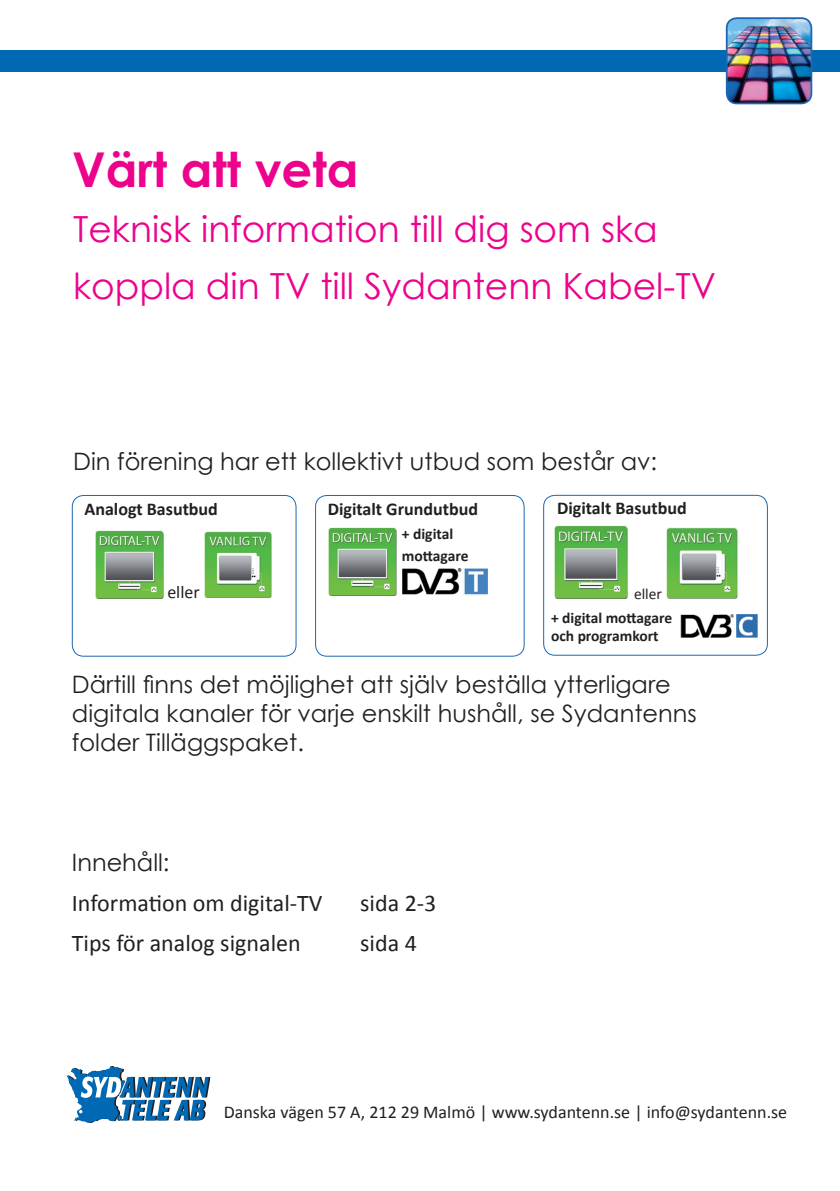
<style>
.page{position:relative;width:840px;height:1191px;background:#fff}
.page>*{position:absolute;margin:0;border:0;box-sizing:border-box;transform-origin:0 0}
.t1{font:700 48px "Century Gothic";color:#ed028c}
.t2{font:36px/57.6px "Century Gothic";color:#ed028c}
.t3{font:24px/28.8px "Century Gothic";color:#231f20}
.t4{font:24px "Calibri";color:#231f20}
.t5{font:18px "Calibri";color:#231f20}
.t6{font:700 18px "Calibri";color:#231f20}
.t7{font:700 15.6px/21.6px "Calibri";color:#231f20}
.t8{font:700 15.4px/18.6px "Calibri";color:#231f20}
.t9{font:15.4px "Calibri";color:#231f20}
</style>
<div class="page">
<div style="left:0;top:50px;width:839px;height:21px;background:#0168b3"></div>
<img style="left:728px;top:18px;width:83px;height:85px">
<div style="left:725px;top:17px;width:86px;height:87px;border:2px solid #1e67b3;border-radius:10px"></div>
<svg style="left:66px;top:1066px;width:144px;height:57px"></svg>
<img style="left:95px;top:530px;width:68px;height:68px">
<img style="left:204px;top:531px;width:68px;height:67px">
<div style="left:72px;top:495px;width:224px;height:161px;border:1px solid #1e67b3;border-radius:11px"></div>
<div style="left:315px;top:495px;width:209px;height:161px;border:1px solid #1e67b3;border-radius:11px"></div>
<img style="left:328px;top:527px;width:68px;height:68px">
<img style="left:554px;top:525px;width:73px;height:74px">
<img style="left:666px;top:527px;width:72px;height:72px">
<div style="left:543px;top:495px;width:224px;height:160px;border:1px solid #1e67b3;border-radius:11px"></div>
<img style="left:680px;top:614px;width:77px;height:24px">
<img style="left:402px;top:568px;width:85px;height:27px">
<h1 class="t1" style="left:72px;top:133px;width:288px">Värt att veta</h1>
<h2 class="t2" style="left:73px;top:199px;width:644px">Teknisk information till dig som ska koppla din TV till Sydantenn Kabel-TV</h2>
<p class="t3" style="left:73px;top:446px;width:585px">Din förening har ett kollektivt utbud som består av:</p>
<p class="t6" style="left:84px;top:497px;width:135px">Analogt Basutbud</p>
<p class="t6" style="left:556px;top:497px;width:131px">Digitalt Basutbud</p>
<p class="t6" style="left:327px;top:497px;width:152px">Digitalt Grundutbud</p>
<p class="t7" style="left:401px;top:523px;width:68px">+ digital mottagare</p>
<p class="t5" style="left:167px;top:581px;width:34px">eller</p>
<p class="t9" style="left:633px;top:584px;width:29px">eller</p>
<p class="t8" style="left:550px;top:608px;width:122px">+ digital mottagare och programkort</p>
<p class="t3" style="left:72px;top:669px;width:626px">Därtill finns det möjlighet att själv beställa ytterligare digitala kanaler för varje enskilt hushåll, se Sydantenns folder Tilläggspaket.</p>
<p class="t3" style="left:72px;top:847px;width:99px">Innehåll:</p>
<p class="t4" style="left:72px;top:888px;width:252px">Information om digital-TV</p>
<p class="t4" style="left:360px;top:888px;width:78px">sida 2-3</p>
<p class="t4" style="left:72px;top:928px;width:230px">Tips för analog signalen</p>
<p class="t4" style="left:360px;top:928px;width:58px">sida 4</p>
<p class="t5" style="left:224px;top:1100px;width:564px">Danska vägen 57 A, 212 29 Malmö | www.sydantenn.se | info@sydantenn.se</p>
</div>
